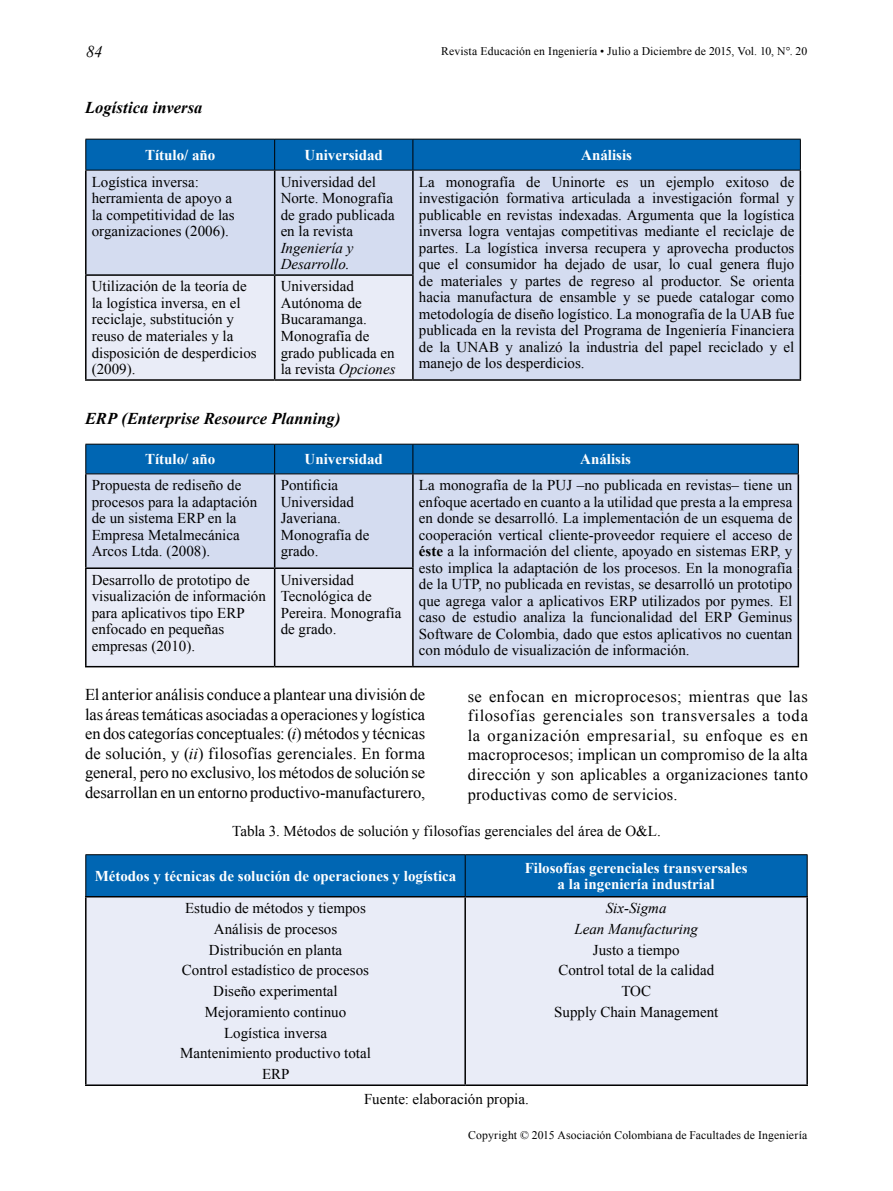
<style>
.page{position:relative;width:893px;height:1191px;background:#fff}
.page>*{position:absolute;margin:0;border:0;box-sizing:border-box;transform-origin:0 0}
.t1{font:16.5px/19.5px "Times New Roman";letter-spacing:.005em;color:#000;text-align:justify}
.t2{font:italic 700 16.5px "Times New Roman";letter-spacing:.005em;color:#000}
.t3{font:italic 16.5px "Times New Roman";color:#000}
.t4{font:15px/16.5px "Times New Roman";color:#000}
.t5{font:700 15px/16.5px "Times New Roman";color:#fff;text-align:center}
.t6{font:italic 15px/16.5px "Times New Roman";color:#000}
.t7{font:11.7px "Times New Roman";letter-spacing:.01em;color:#000}
.s1{font-style:italic}
.s2{font-weight:700}
</style>
<div class="page">
<div style="left:86px;top:140px;width:714px;height:30px;background:#0066b3"></div>
<div style="left:87px;top:171px;width:713px;height:208px;background:#d4dcf0"></div>
<div style="left:87px;top:276px;width:325px;height:103px;background:#e9ecf7"></div>
<hr style="left:85px;top:170px;width:2px;height:104px;background:#000">
<hr style="left:274px;top:170px;width:1px;height:104px;background:#000">
<hr style="left:412px;top:170px;width:2px;height:104px;background:#000">
<hr style="left:800px;top:170px;width:1px;height:105px;background:#000">
<hr style="left:85px;top:274px;width:190px;height:2px;background:#000">
<hr style="left:85px;top:276px;width:2px;height:103px;background:#000">
<hr style="left:275px;top:274px;width:139px;height:2px;background:#000">
<hr style="left:274px;top:276px;width:1px;height:103px;background:#000">
<hr style="left:412px;top:276px;width:2px;height:103px;background:#000">
<hr style="left:800px;top:275px;width:1px;height:104px;background:#000">
<hr style="left:85px;top:379px;width:190px;height:2px;background:#000">
<hr style="left:275px;top:379px;width:138px;height:2px;background:#000">
<hr style="left:413px;top:379px;width:388px;height:2px;background:#000">
<hr style="left:85px;top:170px;width:190px;height:1px;background:#000">
<hr style="left:85px;top:139px;width:190px;height:1px;background:#000">
<hr style="left:85px;top:139px;width:1px;height:31px;background:#000">
<hr style="left:275px;top:170px;width:138px;height:1px;background:#000">
<hr style="left:275px;top:139px;width:138px;height:1px;background:#000">
<hr style="left:274px;top:139px;width:1px;height:31px;background:#000">
<hr style="left:413px;top:170px;width:388px;height:1px;background:#000">
<hr style="left:413px;top:139px;width:388px;height:1px;background:#000">
<hr style="left:412px;top:139px;width:1px;height:31px;background:#000">
<hr style="left:800px;top:139px;width:1px;height:31px;background:#000">
<div style="left:87px;top:474px;width:711px;height:192px;background:#d4dcf0"></div>
<div style="left:87px;top:569px;width:325px;height:97px;background:#e9ecf7"></div>
<hr style="left:85px;top:474px;width:2px;height:93px;background:#000">
<hr style="left:274px;top:474px;width:1px;height:93px;background:#000">
<hr style="left:412px;top:474px;width:2px;height:93px;background:#000">
<hr style="left:798px;top:474px;width:1px;height:94px;background:#000">
<hr style="left:85px;top:567px;width:190px;height:2px;background:#000">
<hr style="left:85px;top:569px;width:2px;height:97px;background:#000">
<hr style="left:275px;top:567px;width:139px;height:2px;background:#000">
<hr style="left:274px;top:569px;width:1px;height:97px;background:#000">
<hr style="left:412px;top:569px;width:2px;height:97px;background:#000">
<hr style="left:798px;top:568px;width:1px;height:98px;background:#000">
<hr style="left:85px;top:666px;width:190px;height:1px;background:#000">
<hr style="left:275px;top:666px;width:138px;height:1px;background:#000">
<hr style="left:413px;top:666px;width:386px;height:1px;background:#000">
<svg style="left:85px;top:444px;width:714px;height:30px;background:#0161aa"></svg>
<div style="left:86px;top:855px;width:721px;height:41px;background:#0066b3"></div>
<div style="left:87px;top:897px;width:719px;height:187px;background:#e9ecf7"></div>
<hr style="left:85px;top:854px;width:380px;height:1px;background:#000">
<hr style="left:85px;top:855px;width:1px;height:41px;background:#000">
<hr style="left:465px;top:854px;width:342px;height:1px;background:#000">
<hr style="left:465px;top:855px;width:1px;height:41px;background:#000">
<hr style="left:807px;top:855px;width:1px;height:41px;background:#000">
<hr style="left:85px;top:896px;width:380px;height:1px;background:#000">
<hr style="left:85px;top:897px;width:2px;height:187px;background:#000">
<hr style="left:85px;top:1084px;width:380px;height:2px;background:#000">
<hr style="left:465px;top:896px;width:343px;height:1px;background:#000">
<hr style="left:464px;top:897px;width:2px;height:187px;background:#000">
<hr style="left:806px;top:897px;width:2px;height:187px;background:#000">
<hr style="left:465px;top:1084px;width:343px;height:2px;background:#000">
<p class="t3" style="left:86px;top:40px;width:18px">84</p>
<p class="t7" style="left:441px;top:43px;width:368px">Revista Educación en Ingeniería • Julio a Diciembre de 2015, Vol. 10, N°. 20</p>
<p class="t2" style="left:85px;top:96px;width:119px">Logística inversa</p>
<p class="t5" style="left:145px;top:146px;width:72px">Título/ año</p>
<p class="t5" style="left:305px;top:146px;width:80px">Universidad</p>
<p class="t5" style="left:581px;top:146px;width:52px">Análisis</p>
<p class="t4" style="left:92px;top:173px;width:144px">Logística inversa: herramienta de apoyo a la competitividad de las organizaciones (2006).</p>
<p class="t4" style="left:281px;top:173px;width:116px">Universidad del<br>Norte. Monografía de grado publicada en la revista</p>
<p class="t6" style="left:281px;top:239px;width:74px">Ingeniería y<br>Desarrollo.</p>
<p class="t4" style="left:419px;top:173px;width:377px;text-align:justify">La monografía de Uninorte es un ejemplo exitoso de investigación formativa articulada a investigación formal y publicable en revistas indexadas. Argumenta que la logística inversa logra ventajas competitivas mediante el reciclaje de partes. La logística inversa recupera y aprovecha productos que el consumidor ha dejado de usar, lo cual genera flujo de materiales y partes de regreso al productor. Se orienta hacia manufactura de ensamble y se puede catalogar como metodología de diseño logístico. La monografía de la UAB fue publicada en la revista del Programa de Ingeniería Financiera de la UNAB y analizó la industria del papel reciclado y el manejo de los desperdicios.</p>
<p class="t4" style="left:92px;top:278px;width:166px">Utilización de la teoría de la logística inversa, en el reciclaje, substitución y reuso de materiales y la disposición de desperdicios (2009).</p>
<p class="t4" style="left:281px;top:278px;width:116px">Universidad<br>Autónoma de<br>Bucaramanga.<br>Monografía de grado publicada en la revista <span class="s1">Opciones</span></p>
<p class="t2" style="left:85px;top:407px;width:257px">ERP (Enterprise Resource Planning)</p>
<p class="t5" style="left:145px;top:450px;width:72px">Título/ año</p>
<p class="t5" style="left:305px;top:450px;width:80px">Universidad</p>
<p class="t5" style="left:580px;top:450px;width:52px">Análisis</p>
<p class="t4" style="left:92px;top:477px;width:167px">Propuesta de rediseño de procesos para la adaptación de un sistema ERP en la<br>Empresa Metalmecánica<br>Arcos Ltda. (2008).</p>
<p class="t4" style="left:281px;top:477px;width:90px">Pontificia<br>Universidad<br>Javeriana.<br>Monografía de grado.</p>
<p class="t4" style="left:419px;top:477px;width:375px;text-align:justify">La monografía de la PUJ –no publicada en revistas– tiene un enfoque acertado en cuanto a la utilidad que presta a la empresa en donde se desarrolló. La implementación de un esquema de cooperación vertical cliente-proveedor requiere el acceso de <span class="s2">éste</span> a la información del cliente, apoyado en sistemas ERP, y esto implica la adaptación de los procesos. En la monografía de la UTP, no publicada en revistas, se desarrolló un prototipo que agrega valor a aplicativos ERP utilizados por pymes. El caso de estudio analiza la funcionalidad del ERP Geminus Software de Colombia, dado que estos aplicativos no cuentan con módulo de visualización de información.</p>
<p class="t4" style="left:92px;top:571px;width:176px">Desarrollo de prototipo de visualización de información para aplicativos tipo ERP enfocado en pequeñas empresas (2010).</p>
<p class="t4" style="left:281px;top:571px;width:122px">Universidad<br>Tecnológica de<br>Pereira. Monografía de grado.</p>
<p class="t1" style="left:85px;top:685px;width:342px">El anterior análisis conduce a plantear una división de las áreas temáticas asociadas a operaciones y logística en dos categorías conceptuales: (<span class="s1">i</span>) métodos y técnicas de solución, y (<span class="s1">ii</span>) filosofías gerenciales. En forma general, pero no exclusivo, los métodos de solución se desarrollan en un entorno productivo-manufacturero,</p>
<p class="t1" style="left:468px;top:686px;width:342px">se enfocan en microprocesos; mientras que las filosofías gerenciales son transversales a toda la organización empresarial, su enfoque es en macroprocesos; implican un compromiso de la alta dirección y son aplicables a organizaciones tanto productivas como de servicios.</p>
<p class="t4" style="left:232px;top:822px;width:430px">Tabla 3. Métodos de solución y filosofías gerenciales del área de O&amp;L.</p>
<p class="t5" style="left:95px;top:867px;width:363px">Métodos y técnicas de solución de operaciones y logística</p>
<p class="t5" style="left:525px;top:859px;width:225px">Filosofías gerenciales transversales a la ingeniería industrial</p>
<p class="t4" style="left:180px;top:897px;width:192px;line-height:20.7px;text-align:center">Estudio de métodos y tiempos<br>Análisis de procesos<br>Distribución en planta<br>Control estadístico de procesos<br>Diseño experimental<br>Mejoramiento continuo<br>Logística inversa<br>Mantenimiento productivo total<br>ERP</p>
<p class="t6" style="left:574px;top:897px;width:125px;line-height:20.7px;text-align:center">Six-Sigma<br>Lean Manufacturing</p>
<p class="t4" style="left:554px;top:939px;width:166px;line-height:20.7px;text-align:center">Justo a tiempo<br>Control total de la calidad<br>TOC<br>Supply Chain Management</p>
<p class="t4" style="left:364px;top:1090px;width:166px">Fuente: elaboración propia.</p>
<p class="t7" style="left:468px;top:1126px;width:341px">Copyright © 2015 Asociación Colombiana de Facultades de Ingeniería</p>
</div>
